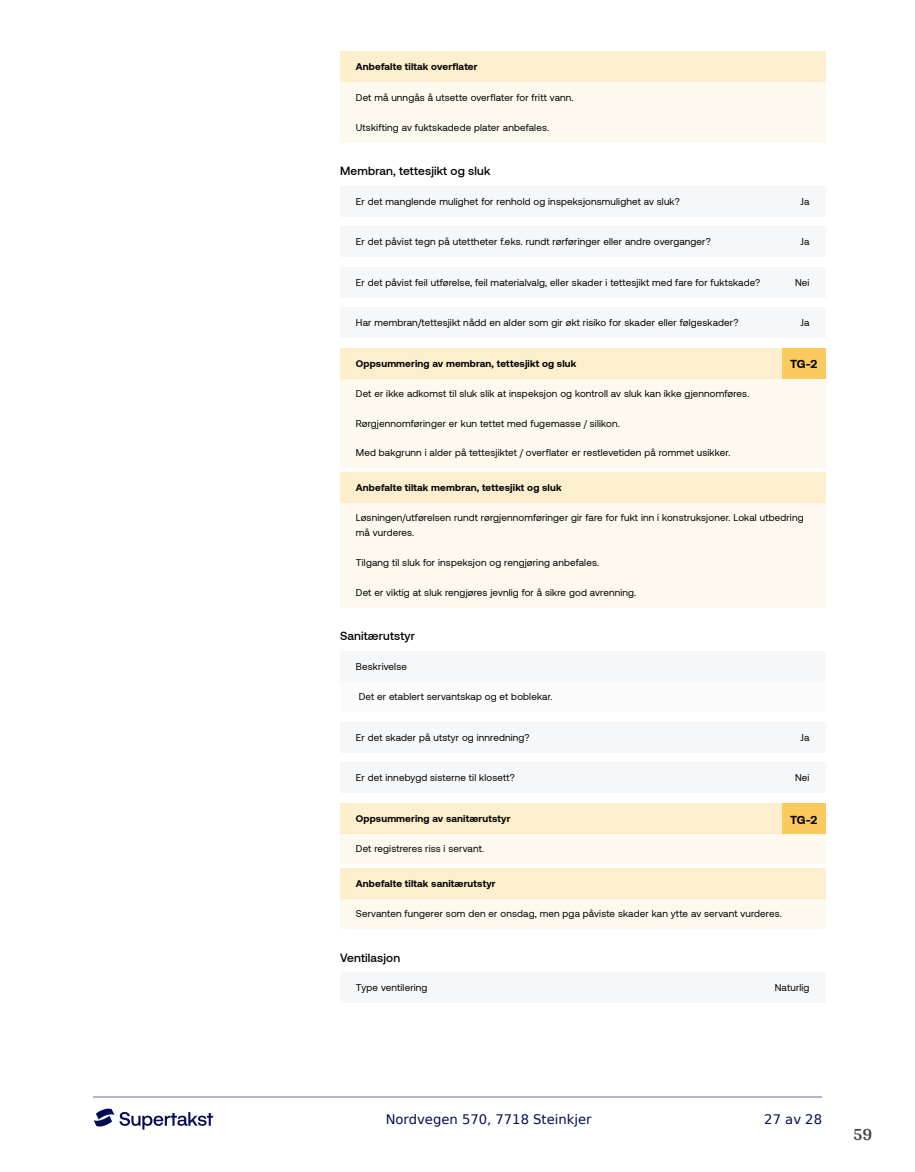
<style>
.page{position:relative;width:915px;height:1172px;background:#fff}
.page>*{position:absolute;margin:0;border:0;box-sizing:border-box;transform-origin:0 0}
.t1{font:700 18px "Arya";color:#414749}
.t2{font:13.2px "DejaVu Sans";color:#020c56}
.t3{font:500 11.85px "Aeonik";letter-spacing:.015em;color:#000}
.t4{font:700 11.85px "Aeonik";color:#000}
.t5{font:9.9px/14.9px "Aeonik";letter-spacing:.015em;color:#000}
.t6{font:700 9.9px "Aeonik";letter-spacing:.015em;color:#000}
</style>
<div class="page">
<hr style="left:93px;top:1097px;width:728px;height:1px;background:#b2b5cb">
<svg style="left:94px;top:1108px;width:119px;height:21px"></svg>
<div style="left:340px;top:82px;width:485px;height:60px;background:#fef9ee"></div>
<div style="left:340px;top:378px;width:485px;height:90px;background:#fef9ee"></div>
<div style="left:340px;top:503px;width:485px;height:104px;background:#fef9ee"></div>
<div style="left:340px;top:681px;width:485px;height:31px;background:#f5f7f8"></div>
<div style="left:340px;top:833px;width:485px;height:31px;background:#fef9ee"></div>
<div style="left:340px;top:898px;width:485px;height:31px;background:#fef9ee"></div>
<div style="left:340px;top:52px;width:485px;height:30px;background:#fdeece"></div>
<div style="left:340px;top:186px;width:485px;height:30px;background:#f5f7f8"></div>
<div style="left:340px;top:226px;width:485px;height:31px;background:#f5f7f8"></div>
<div style="left:340px;top:267px;width:485px;height:30px;background:#f5f7f8"></div>
<div style="left:340px;top:307px;width:485px;height:31px;background:#f5f7f8"></div>
<div style="left:340px;top:348px;width:485px;height:30px;background:#fdeece"></div>
<div style="left:781px;top:348px;width:44px;height:30px;background:#faca5f"></div>
<div style="left:340px;top:472px;width:485px;height:31px;background:#fdeece"></div>
<div style="left:340px;top:651px;width:485px;height:30px;background:#f5f7f8"></div>
<div style="left:340px;top:722px;width:485px;height:30px;background:#f5f7f8"></div>
<div style="left:340px;top:762px;width:485px;height:31px;background:#f5f7f8"></div>
<div style="left:340px;top:803px;width:485px;height:30px;background:#fdeece"></div>
<div style="left:781px;top:803px;width:44px;height:30px;background:#faca5f"></div>
<div style="left:340px;top:868px;width:485px;height:30px;background:#fdeece"></div>
<div style="left:340px;top:972px;width:485px;height:31px;background:#f5f7f8"></div>
<p class="t6" style="left:356px;top:61px;width:123px">Anbefalte tiltak overflater</p>
<p class="t5" style="left:356px;top:90px;width:219px">Det må unngås å utsette overflater for fritt vann.</p>
<p class="t5" style="left:356px;top:120px;width:195px">Utskifting av fuktskadede plater anbefales.</p>
<p class="t3" style="left:340px;top:164px;width:152px">Membran, tettesjikt og sluk</p>
<p class="t5" style="left:356px;top:194px;width:325px">Er det manglende mulighet for renhold og inspeksjonsmulighet av sluk?</p>
<p class="t5" style="left:800px;top:194px;width:10px">Ja</p>
<p class="t5" style="left:356px;top:234px;width:356px">Er det påvist tegn på utettheter f.eks. rundt rørføringer eller andre overganger?</p>
<p class="t5" style="left:800px;top:234px;width:10px">Ja</p>
<p class="t5" style="left:356px;top:275px;width:405px">Er det påvist feil utførelse, feil materialvalg, eller skader i tettesjikt med fare for fuktskade?</p>
<p class="t5" style="left:794px;top:275px;width:16px">Nei</p>
<p class="t5" style="left:356px;top:315px;width:384px">Har membran/tettesjikt nådd en alder som gir økt risiko for skader eller følgeskader?</p>
<p class="t5" style="left:800px;top:315px;width:10px">Ja</p>
<p class="t6" style="left:356px;top:357px;width:222px">Oppsummering av membran, tettesjikt og sluk</p>
<p class="t4" style="left:789px;top:357px;width:29px">TG-2</p>
<p class="t5" style="left:356px;top:386px;width:395px">Det er ikke adkomst til sluk slik at inspeksjon og kontroll av sluk kan ikke gjennomføres.</p>
<p class="t5" style="left:356px;top:416px;width:265px">Rørgjennomføringer er kun tettet med fugemasse / silikon.</p>
<p class="t5" style="left:356px;top:445px;width:376px">Med bakgrunn i alder på tettesjiktet / overflater er restlevetiden på rommet usikker.</p>
<p class="t6" style="left:356px;top:482px;width:207px">Anbefalte tiltak membran, tettesjikt og sluk</p>
<p class="t5" style="left:356px;top:511px;width:449px">Løsningen/utførelsen rundt rørgjennomføringer gir fare for fukt inn i konstruksjoner. Lokal utbedring må vurderes.</p>
<p class="t5" style="left:356px;top:555px;width:244px">Tilgang til sluk for inspeksjon og rengjøring anbefales.</p>
<p class="t5" style="left:356px;top:585px;width:282px">Det er viktig at sluk rengjøres jevnlig for å sikre god avrenning.</p>
<p class="t3" style="left:340px;top:629px;width:76px">Sanitærutstyr</p>
<p class="t5" style="left:356px;top:659px;width:53px">Beskrivelse</p>
<p class="t5" style="left:358px;top:689px;width:195px">Det er etablert servantskap og et boblekar.</p>
<p class="t5" style="left:356px;top:730px;width:175px">Er det skader på utstyr og innredning?</p>
<p class="t5" style="left:800px;top:730px;width:10px">Ja</p>
<p class="t5" style="left:356px;top:770px;width:160px">Er det innebygd sisterne til klosett?</p>
<p class="t5" style="left:794px;top:770px;width:16px">Nei</p>
<p class="t6" style="left:356px;top:812px;width:156px">Oppsummering av sanitærutstyr</p>
<p class="t4" style="left:789px;top:812px;width:29px">TG-2</p>
<p class="t5" style="left:356px;top:841px;width:130px">Det registreres riss i servant.</p>
<p class="t6" style="left:356px;top:877px;width:141px">Anbefalte tiltak sanitærutstyr</p>
<p class="t5" style="left:356px;top:906px;width:427px">Servanten fungerer som den er onsdag, men pga påviste skader kan ytte av servant vurderes.</p>
<p class="t3" style="left:340px;top:951px;width:62px">Ventilasjon</p>
<p class="t5" style="left:356px;top:980px;width:73px">Type ventilering</p>
<p class="t5" style="left:774px;top:980px;width:36px">Naturlig</p>
<h2 class="t2" style="left:385px;top:1108px;width:207px">Nordvegen 570, 7718 Steinkjer</h2>
<h2 class="t2" style="left:764px;top:1108px;width:59px">27 av 28</h2>
<h1 class="t1" style="left:852px;top:1123px;width:21px">59</h1>
</div>
